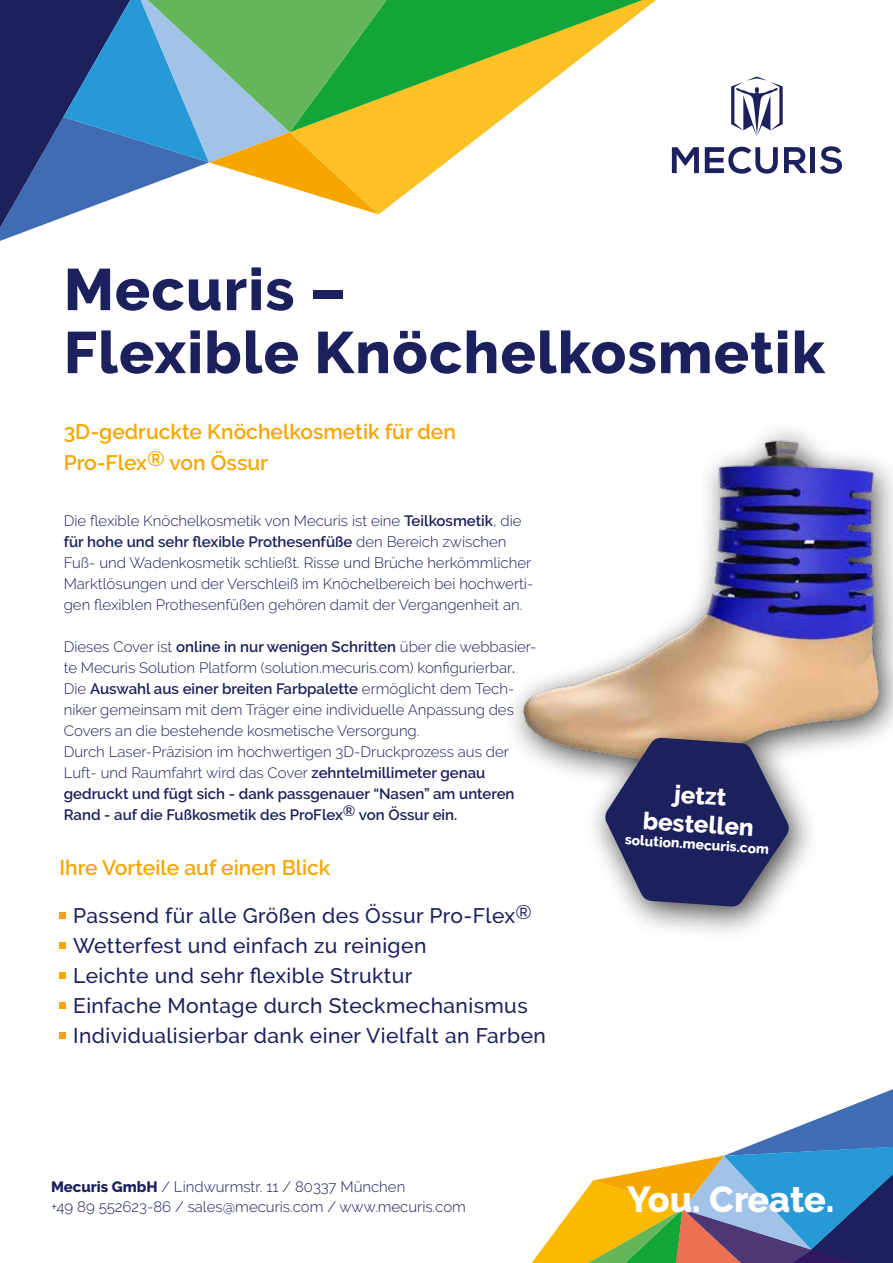
<style>
.page{position:relative;width:893px;height:1263px;background:#fff}
.page>*{position:absolute;margin:0;border:0;box-sizing:border-box;transform-origin:0 0}
.t1{font:800 58.5px/63px "Raleway";letter-spacing:.02em;color:#1c205c}
.t2{font:800 36px "Raleway";letter-spacing:-.005em;color:#fff}
.t3{font:800 24px/28.8px "Raleway";color:#fff;text-align:center}
.t4{font:500 21px/30px "Raleway";letter-spacing:.02em;color:#1c205c}
.t5{font:600 21px/31.5px "Raleway";color:#f7a600}
.t6{font:300 15px/21px "Raleway";color:#1c205c}
.t7{font:800 13.8px "Raleway";color:#fff}
.s1{font-weight:600}
.s2{font-weight:500}
.s3{font-weight:800}
</style>
<div class="page">
<svg style="left:672px;top:147px;width:27px;height:26px"></svg>
<svg style="left:705px;top:147px;width:73px;height:27px"></svg>
<svg style="left:784px;top:147px;width:23px;height:26px"></svg>
<div style="left:810px;top:147px;width:5px;height:26px;background:#1c205c"></div>
<svg style="left:820px;top:146px;width:22px;height:28px"></svg>
<svg style="left:731px;top:77px;width:52px;height:59px"></svg>
<svg style="left:531px;top:1089px;width:362px;height:174px"></svg>
<svg style="left:394px;top:132px;width:91px;height:71px"></svg>
<svg style="left:394px;top:0;width:262px;height:132px"></svg>
<svg style="left:0;top:0;width:394px;height:241px"></svg>
<img style="left:512px;top:430px;width:381px;height:345px">
<div style="left:60px;top:912px;width:6px;height:7px;background:#f7a600"></div>
<div style="left:60px;top:942px;width:6px;height:7px;background:#f7a600"></div>
<div style="left:60px;top:972px;width:6px;height:7px;background:#f7a600"></div>
<div style="left:60px;top:1002px;width:6px;height:7px;background:#f7a600"></div>
<div style="left:60px;top:1032px;width:6px;height:7px;background:#f7a600"></div>
<div style="left:583px;top:717px;width:237px;height:224px;background:#000;opacity:.75"></div>
<svg style="left:590px;top:717px;width:214px;height:202px;background:#716f8a"></svg>
<h1 class="t1" style="left:64px;top:258px;width:763px">Mecuris –<br>Flexible Knöchelkosmetik</h1>
<h3 class="t5" style="left:64px;top:415px;width:394px">3D-gedruckte Knöchelkosmetik für den<br>Pro-Flex® von Össur</h3>
<p class="t6" style="left:64px;top:510px;width:471px">Die flexible Knöchelkosmetik von Mecuris ist eine <span class="s1">Teilkosmetik</span>, die <span class="s1">für hohe und sehr flexible Prothesenfüße</span> den Bereich zwischen Fuß- und Wadenkosmetik schließt. Risse und Brüche herkömmlicher Marktlösungen und der Verschleiß im Knöchelbereich bei hochwerti&shy;gen flexiblen Prothesenfüßen gehören damit der Vergangenheit an.</p>
<p class="t6" style="left:64px;top:636px;width:474px">Dieses Cover ist <span class="s1">online in nur wenigen Schritten</span> über die webbasier&shy;te Mecuris Solution Platform (solution.mecuris.com) konfigurierbar<span class="s2">.<br></span>Die <span class="s1">Auswahl aus einer breiten Farbpalette</span> ermöglicht dem Tech&shy;niker gemeinsam mit dem Träger eine individuelle Anpassung des Covers an die bestehende kosmetische Versorgung.<br>Durch Laser-Präzision im hochwertigen 3D-Druckprozess aus der Luft- und Raumfahrt wird das Cover <span class="s1">zehntelmillimeter genau gedruckt und fügt sich - dank passgenauer “Nasen” am unteren Rand - auf die Fußkosmetik des ProFlex</span><sup>®</sup> <span class="s1">von Össur ein.</span></p>
<h3 class="t5" style="left:60px;top:852px;width:272px">Ihre Vorteile auf einen Blick</h3>
<h3 class="t4" style="left:73px;top:901px;width:474px">Passend für alle Größen des Össur Pro-Flex<sup>® </sup>Wetterfest und einfach zu reinigen<br>Leichte und sehr flexible Struktur<br>Einfache Montage durch Steckmechanismus Individualisierbar dank einer Vielfalt an Farben</h3>
<h3 class="t3" style="left:646px;top:777px;width:112px;rotate:4deg">jetzt bestellen</h3>
<p class="t7" style="left:626px;top:831px;width:146px;rotate:4deg">solution.mecuris.com</p>
<p class="t6" style="left:51px;top:1177px;width:416px;line-height:19.5px"><span class="s3">Mecuris GmbH</span> / Lindwurmstr. 11 / 80337 München<br>+49 89 552623-86 / sales@mecuris.com / www.mecuris.com</p>
<h2 class="t2" style="left:627px;top:1179px;width:209px">You. Create.</h2>
</div>
